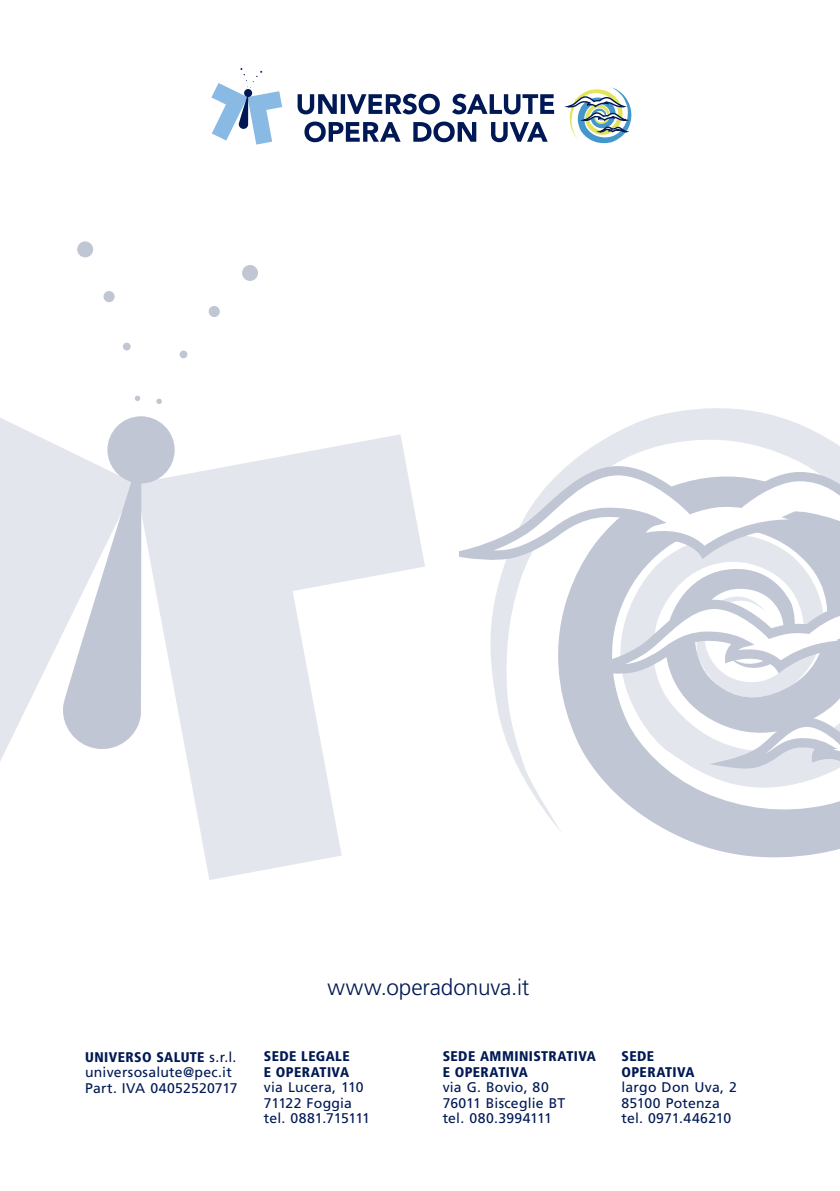
<style>
.page{position:relative;width:840px;height:1191px;background:#fff}
.page>*{position:absolute;margin:0;border:0;box-sizing:border-box;transform-origin:0 0}
.t1{font:300 22.4px "Frutiger";letter-spacing:-.005em;color:#001954}
.t2{font:14px "Frutiger";letter-spacing:.015em;color:#001954}
.t3{font:900 condensed 14px "Frutiger";letter-spacing:.03em;color:#001954}
.t4{font:14px "Frutiger";letter-spacing:-.01em;color:#001954}
.s1{font-weight:400;font-stretch:normal}
</style>
<div class="page">
<svg style="left:0;top:418px;width:425px;height:462px"></svg>
<svg style="left:60px;top:241px;width:198px;height:510px"></svg>
<svg style="left:490px;top:569px;width:66px;height:256px"></svg>
<svg style="left:556px;top:408px;width:283px;height:450px"></svg>
<svg style="left:459px;top:461px;width:380px;height:108px"></svg>
<svg style="left:590px;top:595px;width:249px;height:87px"></svg>
<svg style="left:723px;top:713px;width:116px;height:63px"></svg>
<svg style="left:304px;top:122px;width:243px;height:20px"></svg>
<svg style="left:297px;top:94px;width:257px;height:20px"></svg>
<svg style="left:211px;top:68px;width:71px;height:77px"></svg>
<svg style="left:566px;top:87px;width:65px;height:57px"></svg>
<p class="t3" style="left:85px;top:1048px;width:153px">UNIVERSO SALUTE <span class="s1">s.r.l.</span></p>
<p class="t2" style="left:85px;top:1064px;width:148px">universosalute@pec.it</p>
<p class="t2" style="left:85px;top:1079px;width:154px">Part. IVA 04052520717</p>
<p class="t1" style="left:327px;top:974px;width:203px">www.operadonuva.it</p>
<p class="t3" style="left:264px;top:1048px;width:87px">SEDE LEGALE</p>
<p class="t3" style="left:264px;top:1063px;width:87px">E OPERATIVA</p>
<p class="t2" style="left:264px;top:1079px;width:101px">via Lucera, 110</p>
<p class="t2" style="left:264px;top:1094px;width:90px">71122 Foggia</p>
<p class="t4" style="left:264px;top:1109px;width:108px">tel. 0881.715111</p>
<p class="t3" style="left:442px;top:1048px;width:154px">SEDE AMMINISTRATIVA</p>
<p class="t3" style="left:442px;top:1063px;width:87px">E OPERATIVA</p>
<p class="t2" style="left:442px;top:1079px;width:107px">via G. Bovio, 80</p>
<p class="t2" style="left:442px;top:1094px;width:124px">76011 Bisceglie BT</p>
<p class="t2" style="left:442px;top:1109px;width:110px">tel. 080.3994111</p>
<p class="t3" style="left:621px;top:1048px;width:34px">SEDE</p>
<p class="t3" style="left:621px;top:1063px;width:75px">OPERATIVA</p>
<p class="t2" style="left:621px;top:1079px;width:117px">largo Don Uva, 2</p>
<p class="t2" style="left:621px;top:1094px;width:100px">85100 Potenza</p>
<p class="t2" style="left:621px;top:1109px;width:111px">tel. 0971.446210</p>
</div>
